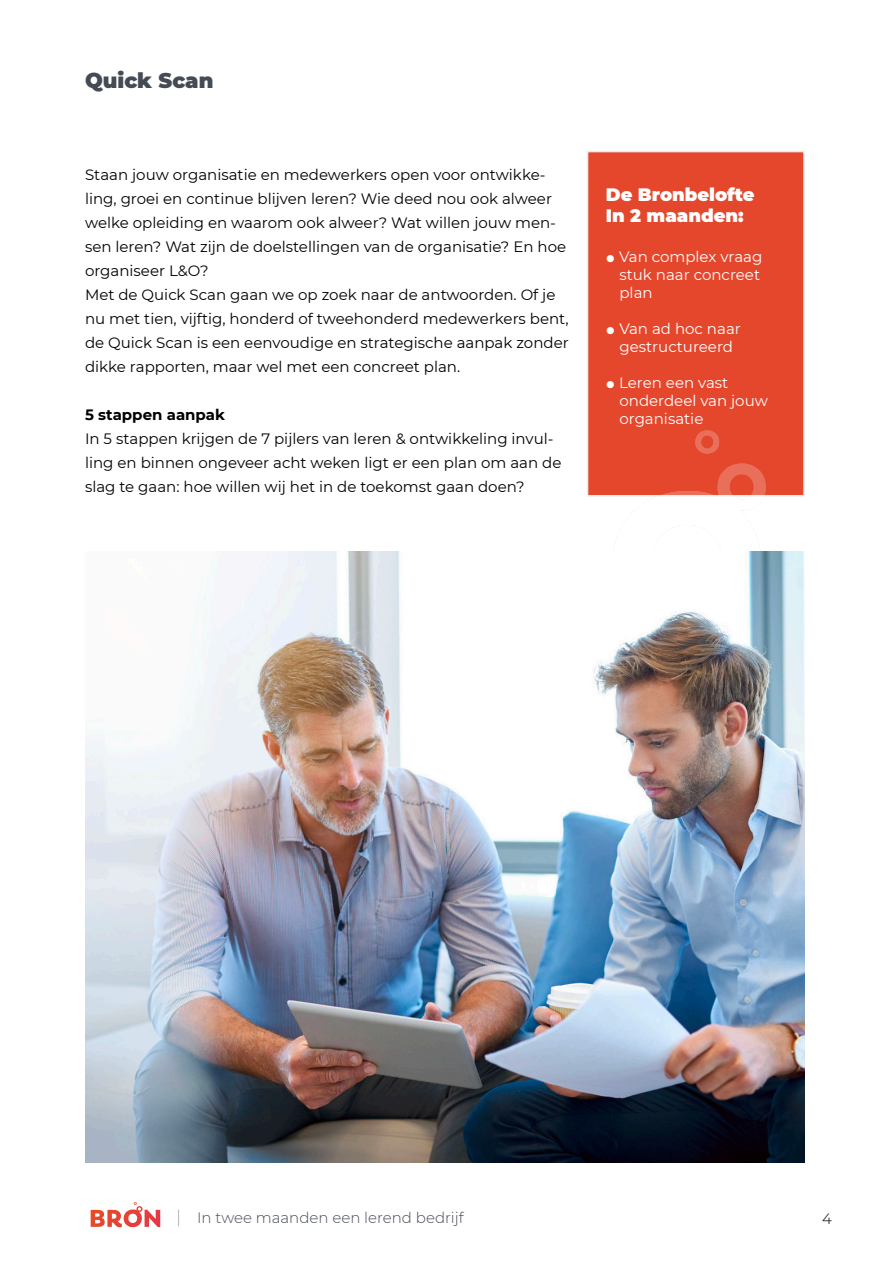
<style>
.page{position:relative;width:893px;height:1263px;background:#fff}
.page>*{position:absolute;margin:0;border:0;box-sizing:border-box;transform-origin:0 0}
.t1{font:900 21px "Montserrat";color:#454b54}
.t2{font:900 18px/21.6px "Montserrat";color:#fff}
.t3{font:15px/24px "Montserrat";color:#000}
.t4{font:15px/18px "Montserrat";color:#fff}
.t5{font:300 15px "Montserrat";color:#454b54}
.t6{font:700 15px "Montserrat";color:#000}
.t7{font:300 15px "Montserrat";color:#000}
.s1{font-family:"Scala Sans Pro"}
.s2{font-weight:100;font-size:18px}
</style>
<div class="page">
<svg style="left:91px;top:1202px;width:69px;height:25px"></svg>
<div style="left:587px;top:151px;width:218px;height:345px;background:#e5472d;border:2px solid #e9e9eb"></div>
<img style="left:606px;top:430px;width:171px;height:122px">
<img style="left:85px;top:552px;width:720px;height:610px">
<h1 class="t1" style="left:85px;top:68px;width:130px">Quick Scan</h1>
<p class="t3" style="left:85px;top:163px;width:485px">Staan jouw organisatie en medewerkers open voor ontwikke&shy;ling, groei en continue blijven leren? Wie deed nou ook alweer welke opleiding en waarom ook alweer? Wat willen jouw men&shy;sen leren? Wat zijn de doelstellingen van de organisatie? En hoe organiseer L&amp;O?<br>Met de Quick Scan gaan we op zoek naar de antwoorden. Of je nu met tien, vijftig, honderd of tweehonderd medewerkers bent, de Quick Scan is een eenvoudige en strategische aanpak zonder dikke rapporten, maar wel met een concreet plan.</p>
<p class="t6" style="left:85px;top:406px;width:141px">5 stappen aanpak</p>
<p class="t3" style="left:85px;top:427px;width:478px">In 5 stappen krijgen de 7 pijlers van leren &amp; ontwikkeling invul&shy;ling en binnen ongeveer acht weken ligt er een plan om aan de slag te gaan: hoe willen wij het in de toekomst gaan doen?</p>
<p class="t2" style="left:606px;top:183px;width:150px">De Bronbelofte<br>In 2 maanden:</p>
<p class="t4" style="left:619px;top:247px;width:144px;text-indent:-14px"><span class="s1">●</span> Van complex vraag stuk naar concreet plan</p>
<p class="t4" style="left:606px;top:319px;width:136px;text-align:center"><span class="s1">●</span> Van ad hoc naar gestructureerd</p>
<p class="t4" style="left:619px;top:373px;width:150px;text-indent:-14px"><span class="s1">●</span> Leren een vast onderdeel van jouw organisatie</p>
<p class="t5" style="left:176px;top:1209px;width:289px"><span class="s2">|</span> In twee maanden een lerend bedrijf</p>
<p class="t7" style="left:822px;top:1209px;width:11px">4</p>
</div>
